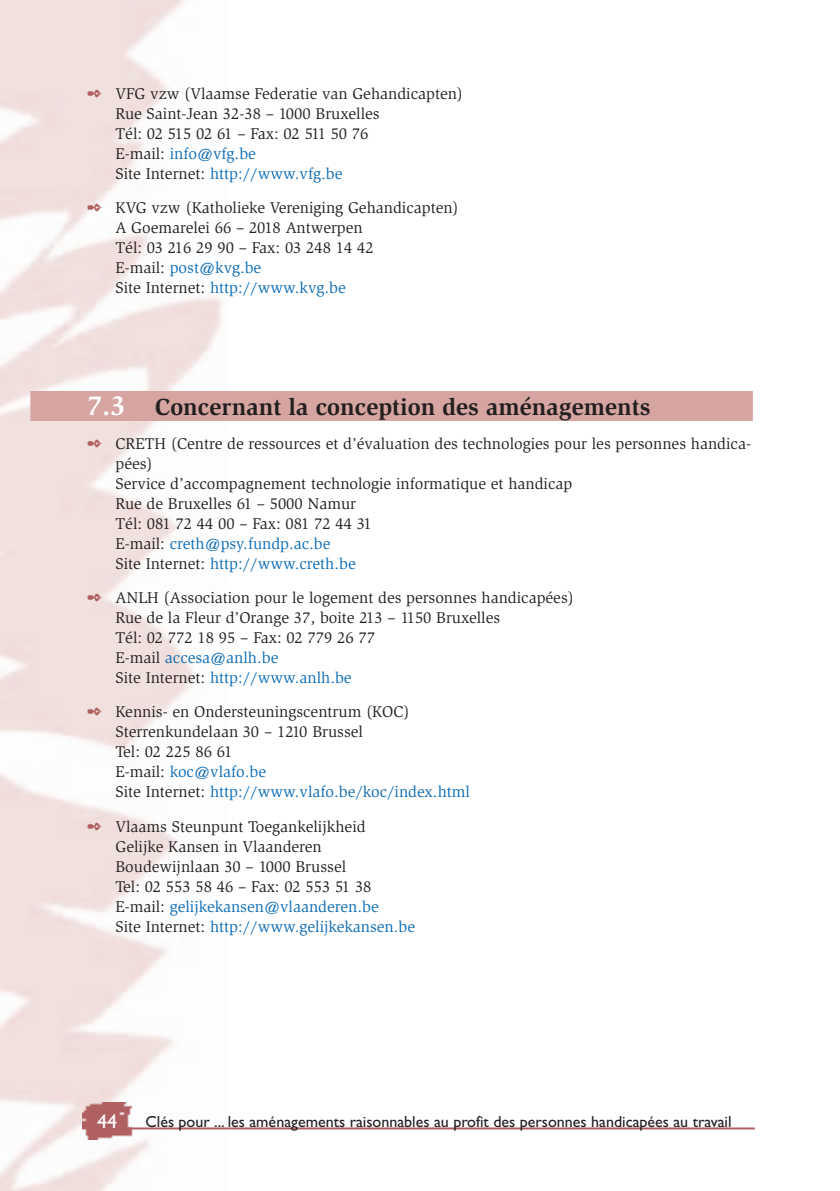
<style>
.page{position:relative;width:840px;height:1191px;background:#fff}
.page>*{position:absolute;margin:0;border:0;box-sizing:border-box;transform-origin:0 0}
.t1{font:700 24px "Slimbach";color:#231f20}
.t2{font:20px "Gill Sans";color:#fff}
.t3{font:16px/20px "Slimbach";color:#231f20}
.t4{font:16px "Gill Sans";color:#231f20}
.s1{color:#b06061}
.s2{color:#0d6cb6}
.s3{font-size:28px;color:#fff}
</style>
<div class="page">
<img style="left:0;top:0;width:227px;height:1191px">
<img style="left:82px;top:1102px;width:51px;height:37px">
<hr style="left:89px;top:1127px;width:665px;height:2px;background:#b06061">
<div style="left:30px;top:391px;width:722px;height:30px;background:#d6a4a1"></div>
<p class="t3" style="left:115px;top:84px;width:349px;text-indent:-28px"><span class="s1">✒</span> VFG vzw (Vlaamse Federatie van Gehandicapten)<br>Rue Saint-Jean 32-38 – 1000 Bruxelles<br>Tél: 02 515 02 61 – Fax: 02 511 50 76<br>E-mail: <span class="s2">info@vfg.be<br></span>Site Internet: <span class="s2">http://www.vfg.be</span></p>
<p class="t3" style="left:115px;top:199px;width:344px;text-indent:-28px"><span class="s1">✒</span> KVG vzw (Katholieke Vereniging Gehandicapten)<br>A Goemarelei 66 – 2018 Antwerpen<br>Tél: 03 216 29 90 – Fax: 03 248 14 42<br>E-mail: <span class="s2">post@kvg.be<br></span>Site Internet: <span class="s2">http://www.kvg.be</span></p>
<h1 class="t1" style="left:87px;top:397px;width:564px"><span class="s3">7.3</span> Concernant la conception des aménagements</h1>
<p class="t3" style="left:115px;top:435px;width:636px;text-indent:-28px"><span class="s1">✒</span> CRETH (Centre de ressources et d’évaluation des technologies pour les personnes handica&shy;pées)<br>Service d’accompagnement technologie informatique et handicap<br>Rue de Bruxelles 61 – 5000 Namur<br>Tél: 081 72 44 00 – Fax: 081 72 44 31<br>E-mail: <span class="s2">creth@psy.fundp.ac.be<br></span>Site Internet: <span class="s2">http://www.creth.be</span></p>
<p class="t3" style="left:115px;top:589px;width:460px;text-indent:-28px"><span class="s1">✒</span> ANLH (Association pour le logement des personnes handicapées)<br>Rue de la Fleur d’Orange 37, boite 213 – 1150 Bruxelles<br>Tél: 02 772 18 95 – Fax: 02 779 26 77<br>E-mail <span class="s2">accesa@anlh.be<br></span>Site Internet: <span class="s2">http://www.anlh.be</span></p>
<p class="t3" style="left:115px;top:703px;width:356px;text-indent:-28px"><span class="s1">✒</span> Kennis- en Ondersteuningscentrum (KOC)<br>Sterrenkundelaan 30 – 1210 Brussel<br>Tel: 02 225 86 61<br>E-mail: <span class="s2">koc@vlafo.be<br></span>Site Internet: <span class="s2">http://www.vlafo.be/koc/index.html</span></p>
<p class="t3" style="left:115px;top:817px;width:301px;text-indent:-28px"><span class="s1">✒</span> Vlaams Steunpunt Toegankelijkheid Gelijke Kansen in Vlaanderen Boudewijnlaan 30 – 1000 Brussel<br>Tel: 02 553 58 46 – Fax: 02 553 51 38<br>E-mail: <span class="s2">gelijkekansen@vlaanderen.be<br></span>Site Internet: <span class="s2">http://www.gelijkekansen.be</span></p>
<p class="t2" style="left:97px;top:1114px;width:21px">44</p>
<p class="t4" style="left:145px;top:1116px;width:587px">Clés pour ... les aménagements raisonnables au profit des personnes handicapées au travail</p>
</div>
